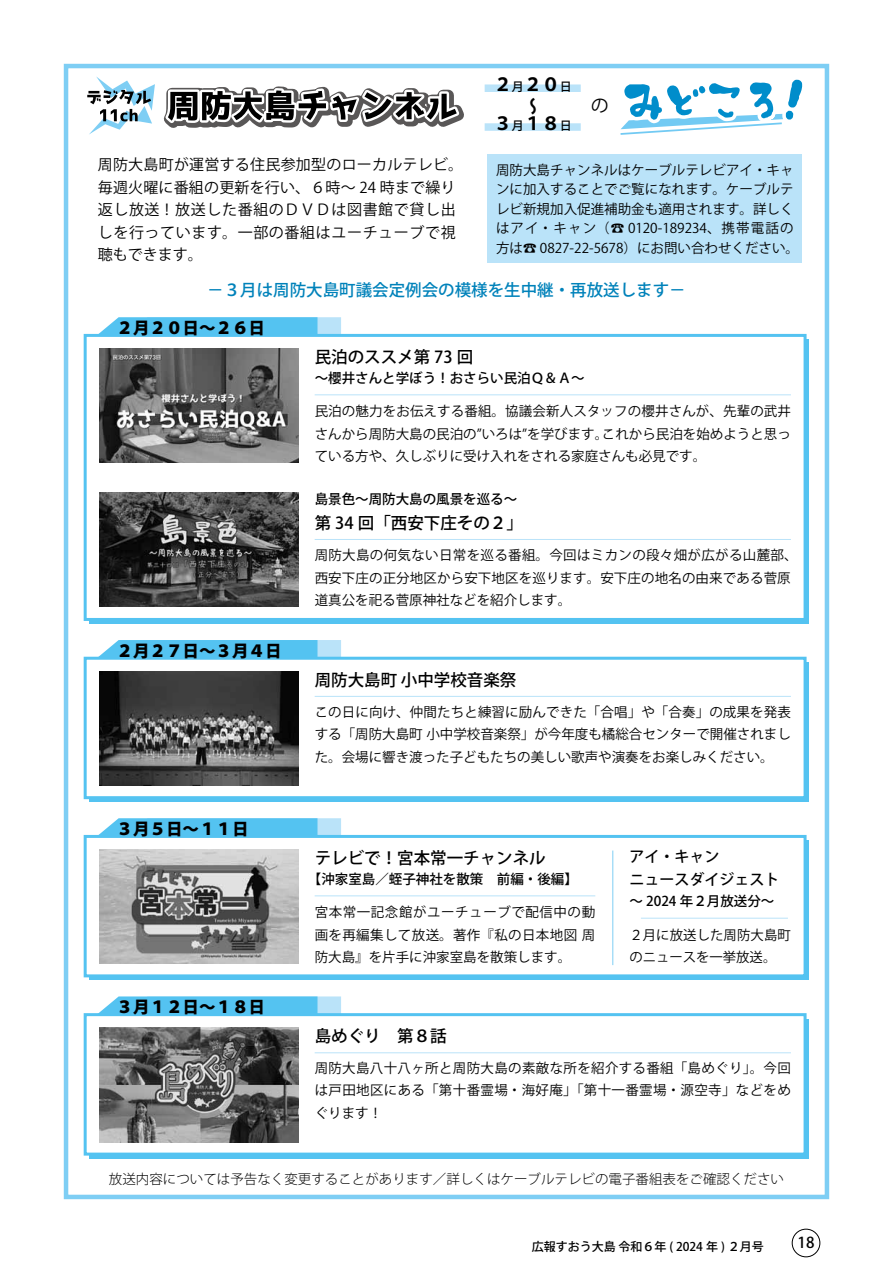
<style>
.page{position:relative;width:893px;height:1263px;background:#fff}
.page>*{position:absolute;margin:0;border:0;box-sizing:border-box;transform-origin:0 0}
.t1{font:700 18px "Koz Go Pro";color:#000}
.t2{font:18px "Koz Go Pro";color:#000}
.t3{font:500 16.5px "Koz Go Pro";color:#000}
.t4{font:800 16.5px "Koz Go Pro";color:#000}
.t5{font:500 16.5px "Koz Go Pro";color:#0082ba}
.t6{font:15px/22.5px "Koz Go Pro";letter-spacing:.015em;color:#000}
.t7{font:500 15px/22.5px "Koz Go Pro";color:#000}
.t8{font:13.5px/22.5px "Koz Go Pro";color:#000}
.t9{font:500 13.5px "Koz Go Pro";color:#000}
.t10{font:300 13.5px "Koz Go Pro";color:#000}
.t11{font:500 12px "Koz Go Pro";color:#000}
.s1{font-family:"Koz Min Pro";font-weight:500}
</style>
<div class="page">
<div style="left:792px;top:1229px;width:28px;height:28px;border:1px solid #000;border-radius:50%"></div>
<div style="left:487px;top:154px;width:315px;height:109px;background:#bae3f9"></div>
<svg style="left:87px;top:63px;width:386px;height:72px"></svg>
<svg style="left:620px;top:79px;width:183px;height:56px"></svg>
<div style="left:485px;top:84px;width:96px;height:8px;background:#bae3f9"></div>
<div style="left:485px;top:123px;width:96px;height:8px;background:#bae3f9"></div>
<svg style="left:94px;top:818px;width:247px;height:17px;background:#69caf2"></svg>
<div style="left:89px;top:841px;width:720px;height:139px;background:#54c3f1"></div>
<div style="left:85px;top:836px;width:720px;height:140px;background:#fff"></div>
<div style="left:84px;top:835px;width:722px;height:142px;border:3px solid #54c3f1"></div>
<img style="left:99px;top:849px;width:200px;height:115px">
<hr style="left:315px;top:895px;width:280px;height:1px;background:#bae3f9">
<hr style="left:641px;top:918px;width:147px;height:1px;background:#bae3f9">
<hr style="left:612px;top:850px;width:1px;height:115px;background:#7ecef4">
<div style="left:64px;top:64px;width:765px;height:1135px;border:4px solid #7ecef4"></div>
<svg style="left:99px;top:996px;width:242px;height:17px;background:#68c9f2"></svg>
<div style="left:89px;top:1019px;width:720px;height:139px;background:#54c3f1"></div>
<div style="left:85px;top:1015px;width:720px;height:139px;background:#fff"></div>
<div style="left:84px;top:1013px;width:722px;height:142px;border:3px solid #54c3f1"></div>
<img style="left:99px;top:1027px;width:200px;height:115px">
<hr style="left:315px;top:1052px;width:476px;height:1px;background:#bae3f9">
<svg style="left:94px;top:317px;width:247px;height:17px;background:#69caf2"></svg>
<div style="left:84px;top:334px;width:722px;height:287px;border:3px solid #54c3f1"></div>
<img style="left:99px;top:348px;width:200px;height:115px">
<hr style="left:315px;top:394px;width:476px;height:1px;background:#bae3f9">
<img style="left:99px;top:492px;width:200px;height:115px">
<hr style="left:315px;top:539px;width:476px;height:1px;background:#bae3f9">
<svg style="left:94px;top:640px;width:247px;height:17px;background:#67c9f2"></svg>
<div style="left:89px;top:662px;width:720px;height:140px;background:#54c3f1"></div>
<div style="left:85px;top:658px;width:720px;height:140px;background:#fff"></div>
<div style="left:84px;top:657px;width:722px;height:142px;border:3px solid #54c3f1"></div>
<img style="left:99px;top:671px;width:200px;height:115px">
<hr style="left:315px;top:696px;width:476px;height:1px;background:#bae3f9">
<h1 class="t1" style="left:494px;top:73px;width:19px">２</h1>
<h1 class="t1" style="left:524px;top:73px;width:37px">２０</h1>
<p class="t11" style="left:512px;top:78px;width:13px">月</p>
<p class="t11" style="left:560px;top:78px;width:13px">日</p>
<h1 class="t1" style="left:524px;top:94px;width:13px">~</h1>
<h1 class="t1" style="left:494px;top:112px;width:19px">３</h1>
<h1 class="t1" style="left:524px;top:112px;width:37px">１８</h1>
<p class="t11" style="left:512px;top:117px;width:13px">月</p>
<p class="t11" style="left:560px;top:117px;width:13px">日</p>
<h1 class="t2" style="left:591px;top:94px;width:19px">の</h1>
<p class="t6" style="left:98px;top:154px;width:367px">周防大島町が運営する住民参加型のローカルテレビ。毎週火曜に番組の更新を行い、６時～ 24 時まで繰り返し放送！放送した番組のＤＶＤは図書館で貸し出しを行っています。一部の番組はユーチューブで視聴もできます。</p>
<p class="t8" style="left:496px;top:160px;width:304px;line-height:19.5px">周防大島チャンネルはケーブルテレビアイ・キャンに加入することでご覧になれます。ケーブルテレビ新規加入促進補助金も適用されます。詳しくはアイ・キャン（<span class="s1">☎</span> 0120-189234、携帯電話の方は<span class="s1">☎</span> 0827-22-5678）にお問い合わせください。</p>
<p class="t5" style="left:207px;top:279px;width:480px">－３月は周防大島町議会定例会の模様を生中継・再放送します－</p>
<p class="t4" style="left:117px;top:317px;width:150px">２月２０日～２６日</p>
<p class="t4" style="left:117px;top:640px;width:166px">２月２７日～３月４日</p>
<p class="t4" style="left:117px;top:818px;width:133px">３月５日～１１日</p>
<p class="t4" style="left:117px;top:996px;width:150px">３月１２日～１８日</p>
<p class="t3" style="left:315px;top:346px;width:160px">民泊のススメ第 73 回</p>
<p class="t9" style="left:315px;top:370px;width:271px">～櫻井さんと学ぼう！おさらい民泊Ｑ＆Ａ~</p>
<p class="t8" style="left:315px;top:400px;width:478px;text-align:right">民泊の魅力をお伝えする番組。協議会新人スタッフの櫻井さんが、先輩の武井これから民泊を始めようと思っ</p>
<p class="t8" style="left:315px;top:423px;width:393px">さんから周防大島の民泊の”いろは”を学びます。<br>ている方や、久しぶりに受け入れをされる家庭さんも必見です。</p>
<p class="t9" style="left:315px;top:490px;width:204px">島景色～周防大島の風景を巡る~</p>
<p class="t3" style="left:315px;top:513px;width:210px">第 34 回「西安下庄その２「</p>
<p class="t8" style="left:315px;top:544px;width:484px">周防大島の何気ない日常を巡る番組。今回はミカンの段々畑が広がる山麓部、西安下庄の正分地区から安下地区を巡ります。安下庄の地名の由来である菅原道真公を祀る菅原神社などを紹介します。</p>
<p class="t3" style="left:315px;top:669px;width:203px">周防大島町小中学校音楽祭</p>
<p class="t8" style="left:315px;top:701px;width:478px;text-align:justify">この日に向け、仲間たちと練習に励んできた「合唱」や「合奏」の成果を発表する「周防大島町小中学校音楽祭」が今年度も橘総合センターで開催されました。会場に響き渡った子どもたちの美しい歌声や演奏をお楽しみください。</p>
<p class="t3" style="left:315px;top:847px;width:232px">テレビで！宮本常一チャンネル</p>
<p class="t9" style="left:308px;top:870px;width:271px">【沖家室島／蛭子神社を散策　前編・後編【</p>
<p class="t8" style="left:315px;top:901px;width:282px;text-align:justify">宮本常一記念館がユーチューブで配信中の動画を再編集して放送。著作『私の日本地図周防大島』を片手に沖家室島を散策します。</p>
<p class="t7" style="left:629px;top:846px;width:151px">アイ・キャン<br>ニュースダイジェスト</p>
<p class="t9" style="left:629px;top:892px;width:147px">～ 2024 年２月放送分~</p>
<p class="t8" style="left:629px;top:924px;width:163px">２月に放送した周防大島町のニュースを一挙放送。</p>
<p class="t3" style="left:315px;top:1025px;width:133px">島めぐり　第８話</p>
<p class="t8" style="left:315px;top:1057px;width:478px;text-align:justify">周防大島八十八ヶ所と周防大島の素敵な所を紹介する番組「島めぐり」。今回は戸田地区にある「第十番霊場・海好庵」「第十一番霊場・源空寺」などをめぐります!</p>
<p class="t10" style="left:109px;top:1170px;width:677px">放送内容については予告なく変更することがあります／詳しくはケーブルテレビの電子番組表をご確認ください</p>
<p class="t11" style="left:532px;top:1238px;width:234px">広報すおう大島令和６年 ( 2024 年 ２) 月号</p>
<p class="t7" style="left:798px;top:1232px;width:18px">18</p>
</div>
